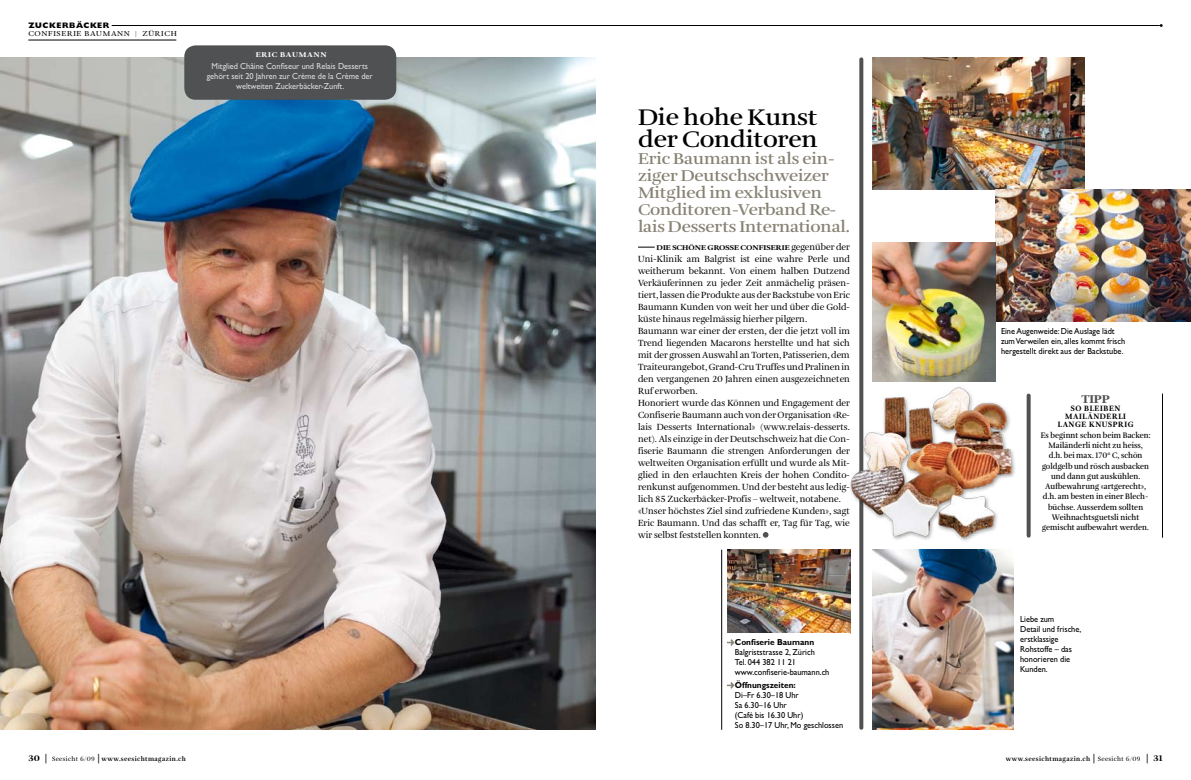
<style>
.page{position:relative;width:1191px;height:780px;background:#fff}
.page>*{position:absolute;margin:0;border:0;box-sizing:border-box;transform-origin:0 0}
.t1{font:600 23.4px/22px "Amalia Pro";letter-spacing:-.01em;color:#000;scale:1.11 1}
.t2{font:600 16.2px/17px "Amalia Pro";letter-spacing:-.01em;color:#878273;scale:1.11 1}
.t3{font:900 11.7px "Amalia Pro";color:#4f5152;scale:1.11 1}
.t4{font:9.2px/12px "Amalia Pro";color:#000}
.t5{font:8.8px/10px "Gill Sans Std";color:#000;scale:.95 1}
.t6{font:8.8px/10px "Gill Sans Std";color:#dbdada;text-align:center;scale:.95 1}
.t7{font:700 8.8px "Gill Sans Std";color:#000;scale:.95 1}
.t8{font:600 8.2px/10.2px "Amalia Pro";color:#000;text-align:center;scale:.95 1}
.t9{font:900 8px/8px "Amalia Pro";letter-spacing:.075em;color:#000;text-align:center;scale:.95 1}
.t10{font:800 8px "Gill Sans Std";letter-spacing:.075em;color:#000}
.t11{font:7.4px "Amalia Pro";letter-spacing:.075em;color:#000;scale:1.11 1}
.t12{font:900 7.2px "Amalia Pro";color:#000;scale:1.11 1}
.t13{font:900 7.2px "Amalia Pro";letter-spacing:.075em;color:#fff;scale:1.11 1}
.t14{font:700 6.5px "Amalia Pro";letter-spacing:.05em;color:#000}
.s1{font-weight:400;font-size:9.2px}
.s2{font-weight:900;font-size:8.6px}
.s3{font-family:"Gill Sans Std";font-weight:400;font-size:9.5px}
.s4{font-weight:400}
</style>
<div class="page">
<img style="left:0;top:57px;width:595px;height:672px">
<div style="left:184px;top:45px;width:212px;height:55px;background:#4f5152;border-radius:11px"></div>
<svg style="left:638px;top:247px;width:16px;height:1px"></svg>
<svg style="left:763px;top:532px;width:5px;height:5px"></svg>
<svg style="left:859px;top:59px;width:4px;height:668px;background:#5e6060"></svg>
<svg style="left:1026px;top:395px;width:4px;height:140px"></svg>
<img style="left:727px;top:549px;width:123px;height:84px">
<hr style="left:721px;top:549px;width:1px;height:180px;background:#000">
<hr style="left:1162px;top:393px;width:1px;height:144px;background:#000">
<img style="left:850px;top:385px;width:165px;height:160px">
<img style="left:872px;top:58px;width:212px;height:131px">
<img style="left:995px;top:189px;width:196px;height:132px">
<img style="left:872px;top:549px;width:141px;height:180px">
<img style="left:872px;top:242px;width:123px;height:139px">
<svg style="left:727px;top:639px;width:7px;height:6px"></svg>
<svg style="left:727px;top:682px;width:7px;height:6px"></svg>
<hr style="left:112px;top:25px;width:1047px;height:1px;background:#000">
<hr style="left:28px;top:40px;width:148px;height:1px;background:#000">
<p class="t10" style="left:28px;top:21px;width:83px">ZUCKERBÄCKER</p>
<p class="t11" style="left:28px;top:30px;width:58px">CONFISERIE baumann</p>
<p class="t11" style="left:135px;top:30px;width:39px">| ZÜRICH</p>
<p class="t13" style="left:256px;top:50px;width:65px">ERIC BAUMANN</p>
<p class="t6" style="left:207px;top:61px;width:176px">Mitglied Châine Confiseur und Relais Desserts gehört seit 20 Jahren zur Crème de la Crème der weltweiten Zuckerbäcker-Zunft.</p>
<h1 class="t1" style="left:638px;top:107px;width:163px">Die hohe Kunst der Conditoren</h1>
<h2 class="t2" style="left:638px;top:151px;width:192px">Eric Baumann ist als ein&shy;ziger Deutschschweizer<br>Mitglied im exklusiven<br>Conditoren-Verband Re&shy;lais Desserts International.</h2>
<p class="t12" style="left:656px;top:242px;width:176px">DIE SCHÖNE GROSSE CONFISERIE <span class="s1">gegenüber der</span></p>
<p class="t4" style="left:638px;top:253px;width:213px">Uni-Klinik am Balgrist ist eine wahre Perle und weitherum bekannt. Von einem halben Dutzend Verkäuferinnen zu jeder Zeit anmächelig präsen&shy;tiert, lassen die Produkte aus der Backstube von Eric Baumann Kunden von weit her und über die Gold&shy;küste hinaus regelmässig hierher pilgern.<br>Baumann war einer der ersten, der die jetzt voll im Trend liegenden Macarons herstellte und hat sich mit der grossen Auswahl an Torten, Patisserien, dem Traiteurangebot, Grand-Cru Truffes und Pralinen in den vergangenen 20 Jahren einen ausgezeichneten Ruf erworben.<br>Honoriert wurde das Können und Engagement der Confiserie Baumann auch von der Organisation «Re&shy;lais Desserts International» (www.relais-desserts. net). Als einzige in der Deutschschweiz hat die Con&shy;fiserie Baumann die strengen Anforderungen der weltweiten Organisation erfüllt und wurde als Mit&shy;glied in den erlauchten Kreis der hohen Condito&shy;renkunst aufgenommen. Und der besteht aus ledig&shy;lich 85 Zuckerbäcker-Profis – weltweit, notabene. «Unser höchstes Ziel sind zufriedene Kunden», sagt Eric Baumann. Und das schafft er, Tag für Tag, wie wir selbst feststellen konnten.</p>
<p class="t7" style="left:735px;top:637px;width:85px">Confiserie Baumann</p>
<p class="t5" style="left:735px;top:647px;width:101px">Balgriststrasse 2, Zürich<br>Tel. 044 382 11 21 www.confiserie-baumann.ch</p>
<p class="t7" style="left:735px;top:680px;width:66px">Öffnungszeiten:</p>
<p class="t5" style="left:735px;top:690px;width:115px">Di–Fr 6.30–18 Uhr<br>Sa 6.30–16 Uhr<br>(Café bis 16.30 Uhr)<br>So 8.30–17 Uhr, Mo geschlossen</p>
<p class="t5" style="left:1001px;top:325px;width:132px">Eine Augenweide: Die Auslage lädt zum Verweilen ein, alles kommt frisch hergestellt direkt aus der Backstube.</p>
<p class="t3" style="left:1081px;top:392px;width:27px">TIPP</p>
<p class="t9" style="left:1057px;top:405px;width:81px">SO BLEIBEN<br>MAILÄNDERLI<br>LANGE KNUSPRIG</p>
<p class="t8" style="left:1040px;top:430px;width:117px">Es beginnt schon beim Backen:<br>Mailänderli nicht zu heiss,<br>d.h. bei max. 170° C, schön goldgelb und rösch ausbacken und dann gut auskühlen.<br>Aufbewahrung «artgerecht», d.h. am besten in einer Blech&shy;büchse. Ausserdem sollten<br>Weihnachtsguetsli nicht gemischt aufbewahrt werden.</p>
<p class="t5" style="left:1020px;top:613px;width:66px">Liebe zum<br>Detail und frische, erstklassige<br>Rohstoffe – das honorieren die<br>Kunden.</p>
<p class="t14" style="left:28px;top:754px;width:159px"><span class="s2">30</span> <span class="s3">|</span> <span class="s4">Seesicht 6/09</span> <span class="s3">|</span> www.seesichtmagazin.ch</p>
<p class="t14" style="left:1006px;top:754px;width:158px">www.seesichtmagazin.ch <span class="s3">|</span> <span class="s4">Seesicht 6/09</span> <span class="s3">|</span> <span class="s2">31</span></p>
</div>
